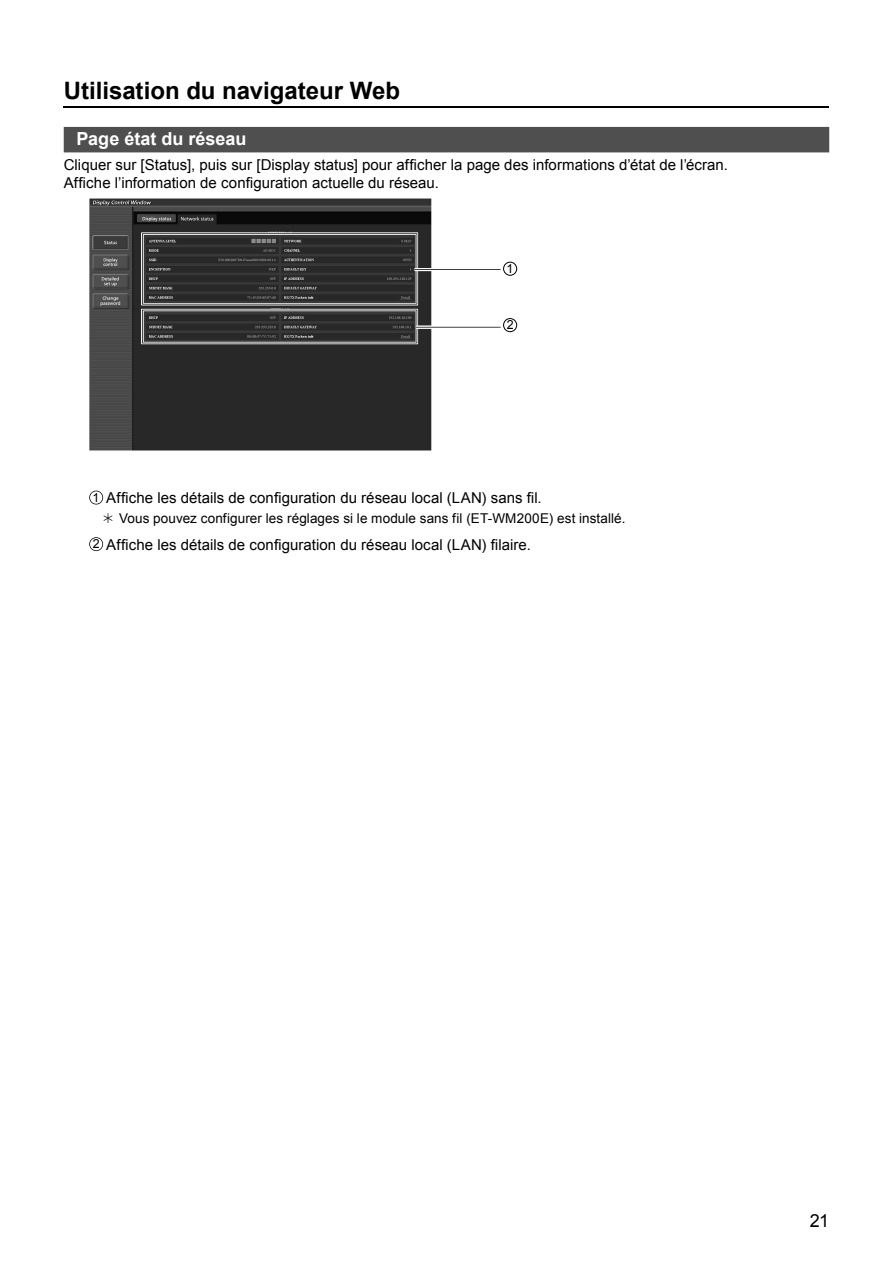
<style>
.page{position:relative;width:893px;height:1263px;background:#fff}
.page>*{position:absolute;margin:0;border:0;box-sizing:border-box;transform-origin:0 0}
.t1{font:700 24px "Arial";color:#000}
.t2{font:700 18px "Arial";color:#fff}
.t3{font:18px "Arial";color:#000}
.t4{font:15px/18px "Arial";color:#000}
.t5{font:13.5px "Arial";letter-spacing:.005em;color:#000}
.t6{font:12.45px "Arial";color:#000}
.s1{font-size:12.45px}
</style>
<div class="page">
<hr style="left:64px;top:106px;width:765px;height:2px;background:#000">
<div style="left:64px;top:127px;width:765px;height:25px;background:#4f4f4f"></div>
<img style="left:89px;top:199px;width:343px;height:251px">
<img style="left:142px;top:233px;width:275px;height:72px">
<img style="left:141px;top:309px;width:277px;height:35px">
<img style="left:142px;top:310px;width:275px;height:33px">
<svg style="left:89px;top:491px;width:14px;height:14px"></svg>
<svg style="left:89px;top:537px;width:14px;height:14px"></svg>
<div style="left:503px;top:318px;width:14px;height:14px;border:1px solid #000;border-radius:50%"></div>
<hr style="left:415px;top:326px;width:87px;height:3px;background:#fff">
<svg style="left:415px;top:327px;width:86px;height:1px"></svg>
<hr style="left:414px;top:268px;width:88px;height:3px;background:#fff">
<hr style="left:414px;top:269px;width:87px;height:1px;background:#000">
<div style="left:503px;top:262px;width:14px;height:14px;border:1px solid #000;border-radius:50%"></div>
<h1 class="t1" style="left:64px;top:77px;width:338px">Utilisation du navigateur Web</h1>
<p class="t2" style="left:76px;top:129px;width:171px">Page état du réseau</p>
<p class="t4" style="left:64px;top:155px;width:666px">Cliquer sur [Status], puis sur [Display status] pour afficher la page des informations d’état de l’écran.<br>Affiche l’information de configuration actuelle du réseau.</p>
<p class="t6" style="left:506px;top:262px;width:8px">1</p>
<p class="t6" style="left:507px;top:318px;width:8px">2</p>
<p class="t4" style="left:93px;top:489px;width:451px"><span class="s1">1</span> Affiche les détails de configuration du réseau local (LAN) sans fil.</p>
<p class="t5" style="left:119px;top:511px;width:508px">Vous pouvez configurer les réglages si le module sans fil (ET-WM200E) est installé.</p>
<p class="t4" style="left:93px;top:535px;width:439px"><span class="s1">2</span> Affiche les détails de configuration du réseau local (LAN) filaire.</p>
<p class="t3" style="left:810px;top:1211px;width:21px">21</p>
</div>
